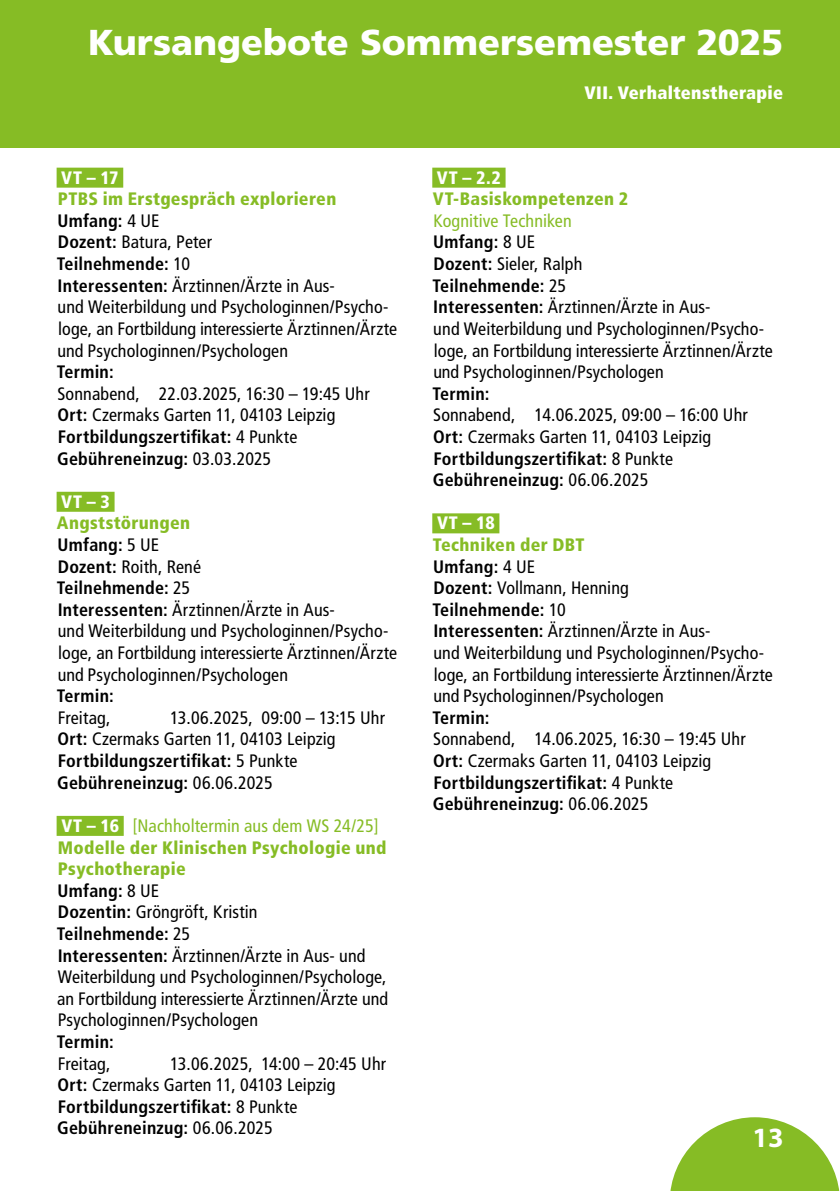
<style>
.page{position:relative;width:840px;height:1191px;background:#fff}
.page>*{position:absolute;margin:0;border:0;box-sizing:border-box;transform-origin:0 0}
.t1{font:900 36px "Frutiger LT Std";color:#fff}
.t2{font:700 28px "Myriad Pro";color:#fff}
.t3{font:condensed 18px/21.6px "Frutiger LT Std";letter-spacing:.005em;color:#000}
.t4{font:700 condensed 18px "Frutiger LT Std";letter-spacing:.015em;color:#000}
.t5{font:900 condensed 18px "Frutiger LT Std";letter-spacing:.02em;color:#fff}
.t6{font:900 condensed 18px "Frutiger LT Std";letter-spacing:.045em;color:#fff}
.t7{font:900 condensed 18px "Frutiger LT Std";letter-spacing:.02em;color:#86bc25}
.s1{font-weight:900;color:#86bc25}
.s2{font-weight:700}
.s3{font-weight:900;color:#fff}
.s4{color:#86bc25}
</style>
<div class="page">
<div style="left:0;top:0;width:839px;height:147px;background:#86bc25"></div>
<svg style="left:670px;top:1117px;width:169px;height:74px"></svg>
<div style="left:57px;top:168px;width:66px;height:20px;background:#86bc25"></div>
<div style="left:57px;top:492px;width:57px;height:20px;background:#86bc25"></div>
<div style="left:57px;top:816px;width:67px;height:20px;background:#86bc25"></div>
<div style="left:432px;top:168px;width:73px;height:20px;background:#86bc25"></div>
<div style="left:432px;top:513px;width:67px;height:20px;background:#86bc25"></div>
<h1 class="t1" style="left:88px;top:21px;width:696px">Kursangebote Sommersemester 2025</h1>
<p class="t5" style="left:584px;top:81px;width:200px">VII. Verhaltenstherapie</p>
<p class="t6" style="left:61px;top:166px;width:59px">VT – 17</p>
<p class="t3" style="left:57px;top:188px;width:342px"><span class="s1">PTBS im Erstgespräch explorieren </span><span class="s2">Umfang:</span> 4 UE<br><span class="s2">Dozent:</span> Batura, Peter<br><span class="s2">Teilnehmende:</span> 10<br><span class="s2">Interessenten:</span> Ärztinnen/Ärzte in Aus-<br>und Weiterbildung und Psychologinnen/Psycho&shy;loge, an Fortbildung interessierte Ärztinnen/Ärzte und Psychologinnen/Psychologen</p>
<p class="t4" style="left:57px;top:361px;width:59px">Termin:</p>
<p class="t3" style="left:57px;top:383px;width:314px">Sonnabend, 22.03.2025, 16:30 – 19:45 Uhr <span class="s2">Ort:</span> Czermaks Garten 11, 04103 Leipzig <span class="s2">Fortbildungszertifikat:</span> 4 Punkte <span class="s2">Gebühreneinzug:</span> 03.03.2025</p>
<p class="t6" style="left:61px;top:490px;width:50px">VT – 3</p>
<p class="t3" style="left:57px;top:512px;width:342px"><span class="s1">Angststörungen<br></span><span class="s2">Umfang:</span> 5 UE<br><span class="s2">Dozent:</span> Roith, René<br><span class="s2">Teilnehmende:</span> 25<br><span class="s2">Interessenten:</span> Ärztinnen/Ärzte in Aus-<br>und Weiterbildung und Psychologinnen/Psycho&shy;loge, an Fortbildung interessierte Ärztinnen/Ärzte und Psychologinnen/Psychologen</p>
<p class="t4" style="left:57px;top:685px;width:59px">Termin:</p>
<p class="t3" style="left:58px;top:707px;width:54px">Freitag,</p>
<p class="t3" style="left:57px;top:707px;width:329px;text-indent:113px">13.06.2025, 09:00 – 13:15 Uhr <span class="s2">Ort:</span> Czermaks Garten 11, 04103 Leipzig <span class="s2">Fortbildungszertifikat:</span> 5 Punkte <span class="s2">Gebühreneinzug:</span> 06.06.2025</p>
<p class="t3" style="left:57px;top:815px;width:333px"><span class="s3">VT – 16</span> <span class="s4">[Nachholtermin aus dem WS 24/25] </span><span class="s1">Modelle der Klinischen Psychologie und Psychotherapie<br></span><span class="s2">Umfang:</span> 8 UE<br><span class="s2">Dozentin:</span> Gröngröft, Kristin<br><span class="s2">Teilnehmende:</span> 25<br><span class="s2">Interessenten:</span> Ärztinnen/Ärzte in Aus- und Weiterbildung und Psychologinnen/Psychologe, an Fortbildung interessierte Ärztinnen/Ärzte und Psychologinnen/Psychologen</p>
<p class="t4" style="left:57px;top:1031px;width:59px">Termin:</p>
<p class="t3" style="left:58px;top:1052px;width:54px">Freitag,</p>
<p class="t3" style="left:57px;top:1052px;width:330px;text-indent:113px">13.06.2025, 14:00 – 20:45 Uhr <span class="s2">Ort:</span> Czermaks Garten 11, 04103 Leipzig <span class="s2">Fortbildungszertifikat:</span> 8 Punkte <span class="s2">Gebühreneinzug:</span> 06.06.2025</p>
<p class="t6" style="left:436px;top:166px;width:65px">VT – 2.2</p>
<p class="t7" style="left:432px;top:188px;width:197px">VT-Basiskompetenzen 2</p>
<p class="t3" style="left:432px;top:210px;width:342px"><span class="s4">Kognitive Techniken<br></span><span class="s2">Umfang:</span> 8 UE<br><span class="s2">Dozent:</span> Sieler, Ralph<br><span class="s2">Teilnehmende:</span> 25<br><span class="s2">Interessenten:</span> Ärztinnen/Ärzte in Aus-<br>und Weiterbildung und Psychologinnen/Psycho&shy;loge, an Fortbildung interessierte Ärztinnen/Ärzte und Psychologinnen/Psychologen</p>
<p class="t4" style="left:432px;top:383px;width:59px">Termin:</p>
<p class="t3" style="left:432px;top:404px;width:316px">Sonnabend, 14.06.2025, 09:00 – 16:00 Uhr <span class="s2">Ort:</span> Czermaks Garten 11, 04103 Leipzig <span class="s2">Fortbildungszertifikat:</span> 8 Punkte <span class="s2">Gebühreneinzug:</span> 06.06.2025</p>
<p class="t6" style="left:437px;top:512px;width:59px">VT – 18</p>
<p class="t3" style="left:432px;top:534px;width:342px"><span class="s1">Techniken der DBT<br></span><span class="s2">Umfang:</span> 4 UE<br><span class="s2">Dozent:</span> Vollmann, Henning<br><span class="s2">Teilnehmende:</span> 10<br><span class="s2">Interessenten:</span> Ärztinnen/Ärzte in Aus-<br>und Weiterbildung und Psychologinnen/Psycho&shy;loge, an Fortbildung interessierte Ärztinnen/Ärzte und Psychologinnen/Psychologen</p>
<p class="t4" style="left:432px;top:707px;width:59px">Termin:</p>
<p class="t3" style="left:432px;top:728px;width:314px">Sonnabend, 14.06.2025, 16:30 – 19:45 Uhr <span class="s2">Ort:</span> Czermaks Garten 11, 04103 Leipzig <span class="s2">Fortbildungszertifikat:</span> 4 Punkte <span class="s2">Gebühreneinzug:</span> 06.06.2025</p>
<h2 class="t2" style="left:752px;top:1119px;width:33px">13</h2>
</div>
